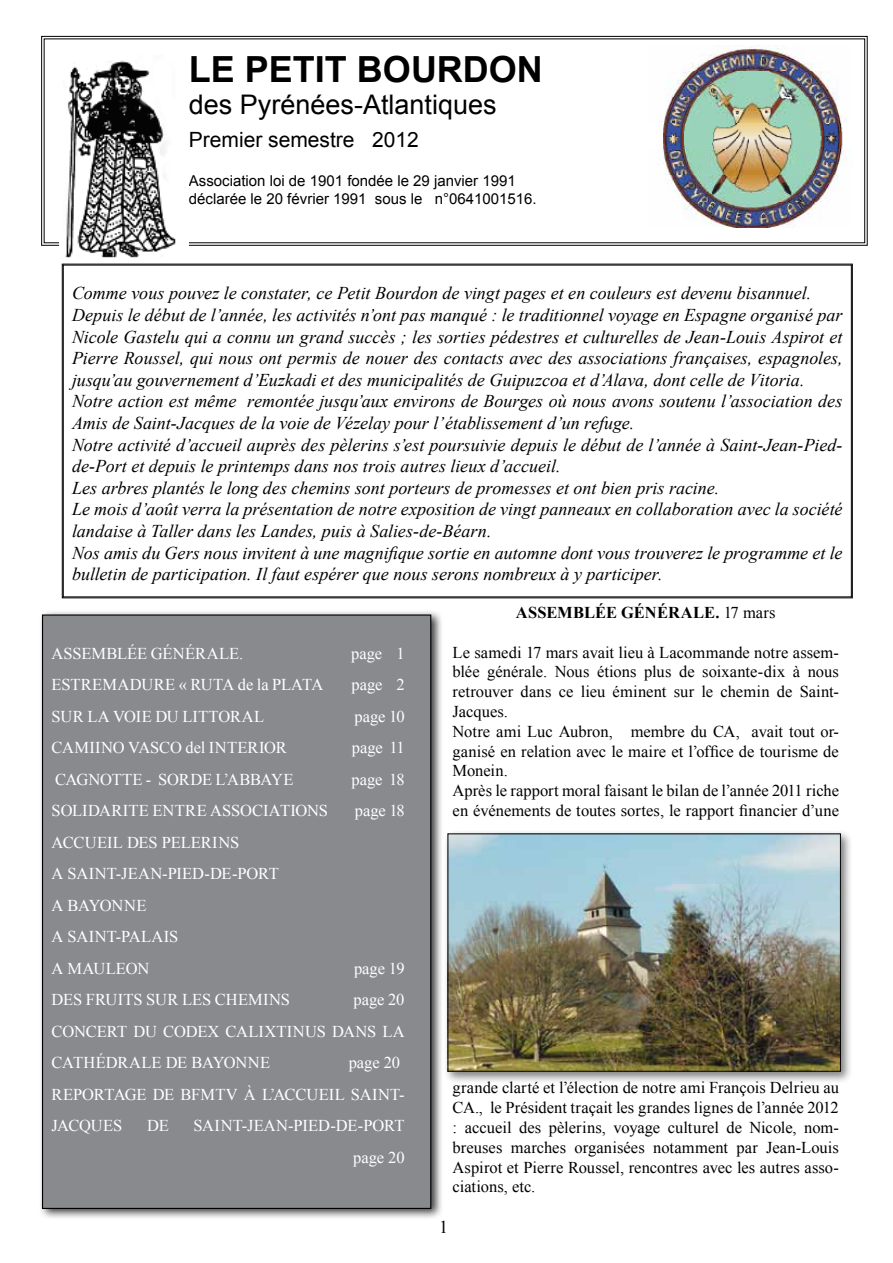
<style>
.page{position:relative;width:893px;height:1263px;background:#fff}
.page>*{position:absolute;margin:0;border:0;box-sizing:border-box;transform-origin:0 0}
.t1{font:700 36px "Arial";color:#000}
.t2{font:27px "Arial";color:#000}
.t3{font:21px "Arial";color:#000}
.t4{font:italic 18px/21.6px "Times New Roman";color:#000}
.t5{font:18px "Times New Roman";color:#000}
.t6{font:16.5px/19.8px "Times New Roman";color:#000}
.t7{font:16.5px/31.5px "Times New Roman";color:#fff}
.t8{font:700 16.5px "Times New Roman";color:#000}
.t9{font:15px/18px "Arial";color:#000}
.s1{font-weight:400}
</style>
<div class="page">
<svg style="left:41px;top:36px;width:827px;height:210px"></svg>
<img style="left:60px;top:54px;width:129px;height:210px">
<img style="left:648px;top:45px;width:205px;height:194px">
<div style="left:444px;top:829px;width:409px;height:255px;background:#000;opacity:.5"></div>
<img style="left:450px;top:835px;width:389px;height:234px">
<div style="left:38px;top:609px;width:406px;height:611px;background:#000;opacity:.75"></div>
<div style="left:43px;top:615px;width:388px;height:593px;background:#888a8d"></div>
<svg style="left:62px;top:264px;width:791px;height:334px"></svg>
<h1 class="t1" style="left:189px;top:45px;width:356px">LE PETIT BOURDON</h1>
<h2 class="t2" style="left:189px;top:87px;width:309px">des Pyrénées-Atlantiques</h2>
<p class="t3" style="left:189px;top:126px;width:231px">Premier semestre 2012</p>
<p class="t9" style="left:189px;top:172px;width:349px">Association loi de 1901 fondée le 29 janvier 1991 déclarée le 20 février 1991 sous le n°0641001516.</p>
<p class="t4" style="left:72px;top:282px;width:772px">Comme vous pouvez le constater, ce Petit Bourdon de vingt pages et en couleurs est devenu bisannuel.<br>Depuis le début de l’année, les activités n’ont pas manqué : le traditionnel voyage en Espagne organisé par Nicole Gastelu qui a connu un grand succès ; les sorties pédestres et culturelles de Jean-Louis Aspirot et Pierre Roussel, qui nous ont permis de nouer des contacts avec des associations françaises, espagnoles, jusqu’au gouvernement d’Euzkadi et des municipalités de Guipuzcoa et d’Alava, dont celle de Vitoria.<br>Notre action est même remontée jusqu’aux environs de Bourges où nous avons soutenu l’association des Amis de Saint-Jacques de la voie de Vézelay pour l’établissement d’un refuge.<br>Notre activité d’accueil auprès des pèlerins s’est poursuivie depuis le début de l’année à Saint-Jean-Pied&shy;de-Port et depuis le printemps dans nos trois autres lieux d’accueil.<br>Les arbres plantés le long des chemins sont porteurs de promesses et ont bien pris racine.<br>Le mois d’août verra la présentation de notre exposition de vingt panneaux en collaboration avec la société landaise à Taller dans les Landes, puis à Salies-de-Béarn.<br>Nos amis du Gers nous invitent à une magnifique sortie en automne dont vous trouverez le programme et le bulletin de participation. Il faut espérer que nous serons nombreux à y participer.</p>
<p class="t7" style="left:52px;top:637px;width:156px">assemblée général</p>
<p class="t7" style="left:229px;top:637px;width:16px">e.</p>
<p class="t7" style="left:351px;top:637px;width:55px">page 1</p>
<p class="t7" style="left:52px;top:668px;width:273px">ESTREMADURE « RUTA de la PLATA</p>
<p class="t7" style="left:351px;top:668px;width:55px">page 2</p>
<p class="t7" style="left:52px;top:700px;width:191px">Sur la voie du littoral</p>
<p class="t7" style="left:354px;top:700px;width:52px">page 10</p>
<p class="t7" style="left:52px;top:731px;width:237px">CAMIINO VASCO del INTERIOR</p>
<p class="t7" style="left:352px;top:731px;width:54px">page 11</p>
<p class="t7" style="left:55px;top:763px;width:239px">CAGNOTTE - SORDE L’ABBAYE</p>
<p class="t7" style="left:351px;top:763px;width:55px">page 18</p>
<p class="t7" style="left:52px;top:794px;width:278px">SOLIDARITE ENTRE ASSOCIATIONS</p>
<p class="t7" style="left:355px;top:794px;width:51px">page 18</p>
<p class="t7" style="left:52px;top:826px;width:24px">Accu</p>
<p class="t7" style="left:52px;top:826px;width:229px;text-indent:45px">eil DES pELERINS<br>A SAINT-JEAN-PIED-DE-PORT<br>A BAYONNE<br>A SAINT-PALAIS<br>A MAULEON</p>
<p class="t7" style="left:354px;top:952px;width:52px">page 19</p>
<p class="t7" style="left:52px;top:983px;width:240px">DES FRUITS SUR LES CHEMINS</p>
<p class="t7" style="left:354px;top:983px;width:52px">page 20</p>
<p class="t7" style="left:52px;top:1015px;width:293px">concert DU CODEX CALIXTINUS dans</p>
<p class="t7" style="left:383px;top:1015px;width:12px">la</p>
<p class="t7" style="left:52px;top:1046px;width:12px">cath</p>
<p class="t7" style="left:96px;top:1046px;width:23px">édral</p>
<p class="t7" style="left:151px;top:1046px;width:52px">e de Bay</p>
<p class="t7" style="left:224px;top:1046px;width:48px">onne</p>
<p class="t7" style="left:52px;top:1046px;width:355px;text-indent:297px">page 20<br>REPORTAGE DE BFMTV à L’ACCUEIL SAINT-<br>JACQUES</p>
<p class="t7" style="left:147px;top:1109px;width:22px">DE</p>
<p class="t7" style="left:194px;top:1109px;width:213px;text-align:right">SAINT-JEAN-PIED-DE-PORT page 20</p>
<p class="t8" style="left:516px;top:601px;width:261px">ASSEMBLÉE GÉNÉRALE. <span class="s1">17 mars</span></p>
<p class="t6" style="left:453px;top:642px;width:388px">Le samedi 17 mars avait lieu à Lacommande notre assem&shy;blée générale. Nous étions plus de soixante-dix à nous retrouver dans ce lieu éminent sur le chemin de Saint-Jacques.<br>Notre ami Luc Aubron, membre du CA, avait tout or&shy;ganisé en relation avec le maire et l’office de tourisme de Monein.<br>Après le rapport moral faisant le bilan de l’année 2011 riche en événements de toutes sortes, le rapport financier d’une</p>
<p class="t6" style="left:453px;top:1078px;width:388px;text-align:justify">grande clarté et l’élection de notre ami François Delrieu au CA., le Président traçait les grandes lignes de l’année 2012 : accueil des pèlerins, voyage culturel de Nicole, nom&shy;breuses marches organisées notamment par Jean-Louis Aspirot et Pierre Roussel, rencontres avec les autres asso&shy;ciations, etc.</p>
<p class="t5" style="left:439px;top:1215px;width:10px">1</p>
</div>
